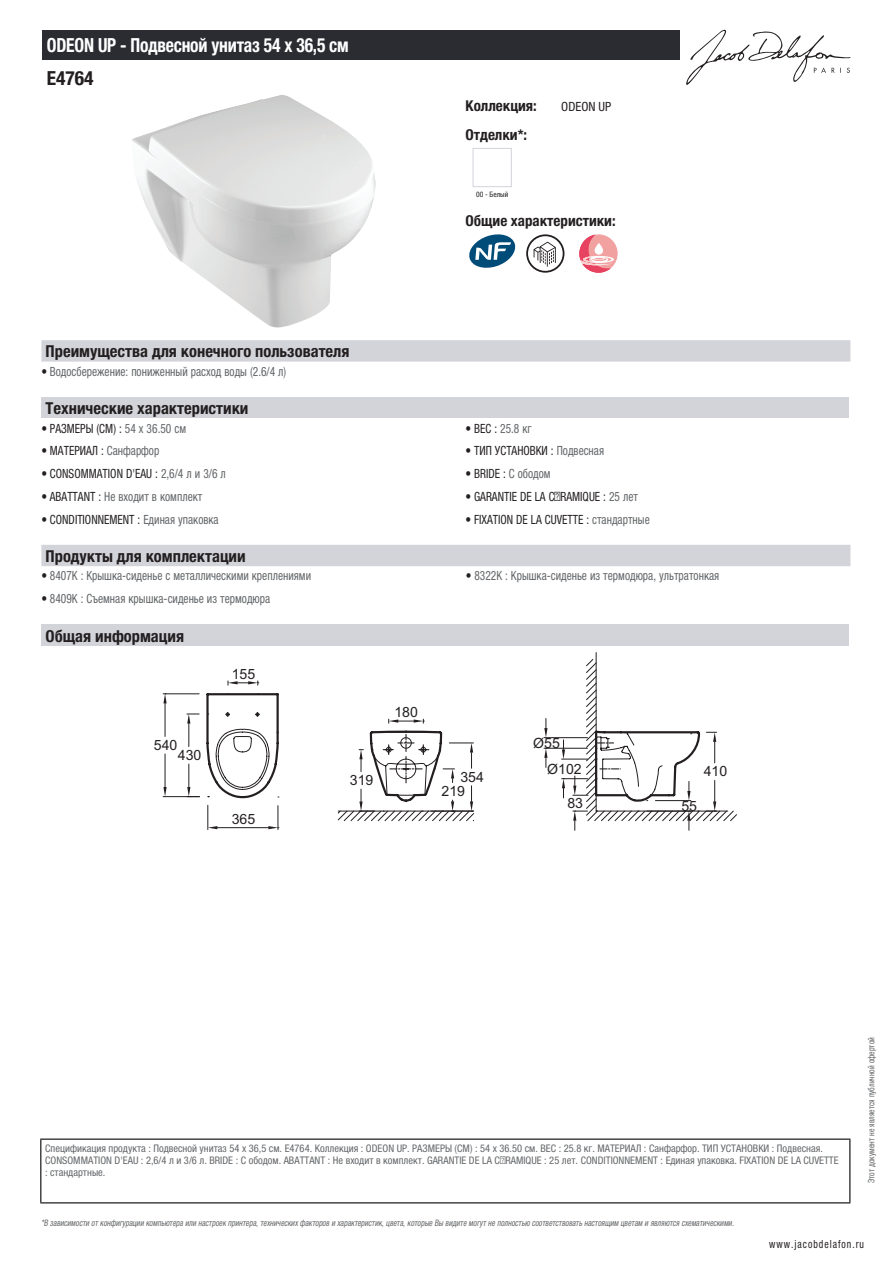
<style>
.page{position:relative;width:893px;height:1263px;background:#fff}
.page>*{position:absolute;margin:0;border:0;box-sizing:border-box;transform-origin:0 0}
.t1{font:700 condensed 19.5px "Helvetica Neue LTCYR";letter-spacing:-.01em;color:#fff;scale:.9 1}
.t2{font:700 condensed 19.5px "Helvetica Neue LTCYR";color:#231f20}
.t3{font:700 condensed 16.5px "Helvetica Neue LTCYR";color:#231f20}
.t4{font:700 condensed 15px "Helvetica Neue LTCYR";color:#231f20}
.t5{font:14.1px "Arial";color:#231f20}
.t6{font:condensed 12.75px "Helvetica Neue LTCYR";color:#626568;scale:.9 1}
.t7{font:condensed 12.75px "Helvetica Neue LTCYR";color:#231f20;scale:.9 1}
.t8{font:condensed 12.75px "Helvetica Neue LTCYR";color:#231f20}
.t9{font:condensed 11.25px "Helvetica Neue LTCYR";letter-spacing:.1em;color:#231f20;scale:.87 1}
.t10{font:condensed 10.5px/12px "Helvetica Neue LTCYR";color:#626568}
.t11{font:italic condensed 9px "Helvetica Neue LTCYR";color:#626568;scale:.87 1}
.t12{font:condensed 9px "Helvetica Neue LTCYR";color:#626568;scale:.87 1}
.t13{font:condensed 7.5px "Helvetica Neue LTCYR";color:#231f20}
.s1{color:#231f20}
.s2{color:#626568}
</style>
<div class="page">
<svg style="left:686px;top:30px;width:164px;height:55px"></svg>
<img style="left:132px;top:95px;width:244px;height:233px">
<div style="left:473px;top:148px;width:39px;height:39px;border:1px solid #d3d4da"></div>
<svg style="left:469px;top:234px;width:46px;height:34px"></svg>
<svg style="left:526px;top:234px;width:38px;height:39px"></svg>
<svg style="left:579px;top:234px;width:39px;height:39px"></svg>
<svg style="left:579px;top:235px;width:35px;height:38px"></svg>
<div style="left:41px;top:340px;width:809px;height:22px;background:#d3d4da"></div>
<div style="left:41px;top:397px;width:808px;height:21px;background:#d3d4da"></div>
<div style="left:41px;top:545px;width:809px;height:21px;background:#d3d4da"></div>
<div style="left:41px;top:624px;width:808px;height:22px;background:#d3d4da"></div>
<svg style="left:337px;top:659px;width:400px;height:162px"></svg>
<hr style="left:163px;top:796px;width:37px;height:1px;background:#231f20">
<hr style="left:163px;top:693px;width:36px;height:1px;background:#231f20">
<hr style="left:165px;top:754px;width:1px;height:33px;background:#231f20">
<hr style="left:165px;top:703px;width:1px;height:33px;background:#231f20">
<svg style="left:163px;top:787px;width:4px;height:10px"></svg>
<svg style="left:163px;top:693px;width:4px;height:10px"></svg>
<hr style="left:217px;top:827px;width:51px;height:1px;background:#231f20">
<svg style="left:207px;top:805px;width:10px;height:24px"></svg>
<svg style="left:268px;top:806px;width:11px;height:23px"></svg>
<svg style="left:187px;top:693px;width:93px;height:106px"></svg>
<svg style="left:228px;top:681px;width:31px;height:4px"></svg>
<svg style="left:359px;top:718px;width:358px;height:112px"></svg>
<div style="left:43px;top:30px;width:637px;height:30px;background:#2a2c32"></div>
<hr style="left:40px;top:1138px;width:810px;height:2px;background:#040503">
<hr style="left:40px;top:1140px;width:1px;height:62px;background:#040503">
<hr style="left:849px;top:1140px;width:1px;height:62px;background:#040503">
<hr style="left:40px;top:1202px;width:810px;height:1px;background:#040503">
<h1 class="t1" style="left:47px;top:34px;width:337px">ODEON UP - Подвесной унитаз 54 х 36,5 см</h1>
<h1 class="t2" style="left:47px;top:67px;width:48px">E4764</h1>
<h3 class="t4" style="left:466px;top:97px;width:73px">Коллекция:</h3>
<p class="t8" style="left:561px;top:99px;width:52px">ODEON UP</p>
<h3 class="t4" style="left:466px;top:126px;width:63px">Отделки*:</h3>
<p class="t13" style="left:476px;top:190px;width:34px">00 - Белый</p>
<h3 class="t4" style="left:466px;top:212px;width:152px">Общие характеристики:</h3>
<h2 class="t3" style="left:46px;top:342px;width:305px">Преимущества для конечного пользователя</h2>
<p class="t6" style="left:41px;top:364px;width:274px"><span class="s1">•</span> Водосбережение: пониженный расход воды (2.6/4 л)</p>
<h2 class="t3" style="left:46px;top:399px;width:204px">Технические характеристики</h2>
<p class="t7" style="left:41px;top:421px;width:162px">• РАЗМЕРЫ (СМ) : <span class="s2">54 x 36.50 см</span></p>
<p class="t6" style="left:466px;top:421px;width:75px"><span class="s1">• ВЕС :</span> 25.8 кг</p>
<p class="t7" style="left:41px;top:444px;width:133px">• МАТЕРИАЛ : <span class="s2">Санфарфор</span></p>
<p class="t7" style="left:466px;top:444px;width:155px">• ТИП УСТАНОВКИ : <span class="s2">Подвесная</span></p>
<p class="t7" style="left:41px;top:466px;width:206px">• CONSOMMATION D'EAU : <span class="s2">2,6/4 л и 3/6 л</span></p>
<p class="t7" style="left:466px;top:466px;width:96px">• BRIDE : <span class="s2">С ободом</span></p>
<p class="t6" style="left:41px;top:489px;width:180px"><span class="s1">• ABATTANT :</span> Не входит в комплект</p>
<p class="t7" style="left:466px;top:489px;width:193px">• GARANTIE DE LA CÉRAMIQUE : <span class="s2">25 лет</span></p>
<p class="t7" style="left:41px;top:512px;width:199px">• CONDITIONNEMENT : <span class="s2">Единая упаковка</span></p>
<p class="t7" style="left:466px;top:512px;width:206px">• FIXATION DE LA CUVETTE : <span class="s2">стандартные</span></p>
<h2 class="t3" style="left:46px;top:547px;width:202px">Продукты для комплектации</h2>
<p class="t6" style="left:41px;top:569px;width:301px"><span class="s1">•</span> 8407K : Крышка-сиденье с металлическими креплениями</p>
<p class="t6" style="left:466px;top:569px;width:283px"><span class="s1">•</span> 8322K : Крышка-сиденье из термодюра, ультратонкая</p>
<p class="t6" style="left:41px;top:591px;width:256px"><span class="s1">•</span> 8409K : Съемная крышка-сиденье из термодюра</p>
<h2 class="t3" style="left:46px;top:626px;width:140px">Общая информация</h2>
<h3 class="t5" style="left:154px;top:736px;width:25px">540</h3>
<h3 class="t5" style="left:178px;top:746px;width:25px">430</h3>
<h3 class="t5" style="left:232px;top:665px;width:25px">155</h3>
<h3 class="t5" style="left:232px;top:809px;width:25px">365</h3>
<h3 class="t5" style="left:394px;top:703px;width:25px">180</h3>
<h3 class="t5" style="left:350px;top:771px;width:25px">319</h3>
<h3 class="t5" style="left:460px;top:767px;width:25px">354</h3>
<h3 class="t5" style="left:441px;top:782px;width:25px">219</h3>
<h3 class="t5" style="left:533px;top:733px;width:28px">Ø55</h3>
<h3 class="t5" style="left:547px;top:759px;width:36px">Ø102</h3>
<h3 class="t5" style="left:567px;top:794px;width:17px">83</h3>
<h3 class="t5" style="left:704px;top:762px;width:25px">410</h3>
<h3 class="t5" style="left:681px;top:796px;width:17px">55</h3>
<p class="t10" style="left:45px;top:1142px;width:795px">Спецификация продукта : Подвесной унитаз 54 х 36,5 см. E4764. Коллекция : ODEON UP. РАЗМЕРЫ (СМ) : 54 x 36.50 см. ВЕС : 25.8 кг. МАТЕРИАЛ : Санфарфор. ТИП УСТАНОВКИ : Подвесная.<br>CONSOMMATION D'EAU : 2,6/4 л и 3/6 л. BRIDE : С ободом. ABATTANT : Не входит в комплект. GARANTIE DE LA CÉRAMIQUE : 25 лет. CONDITIONNEMENT : Единая упаковка. FIXATION DE LA CUVETTE : стандартные.</p>
<p class="t11" style="left:41px;top:1218px;width:800px">*В зависимости отконфигурации компьютера или настроек принтера,техническихфакторов и характеристик,цвета,которые Вы видите могутне полностью соответствоватьнастоящим цветам и являются схематическими.</p>
<p class="t12" style="left:866px;top:1183px;width:169px;rotate:-90deg">Этот документ не является публичной офертой</p>
<p class="t9" style="left:769px;top:1237px;width:110px">www.jacobdelafon.ru</p>
</div>
